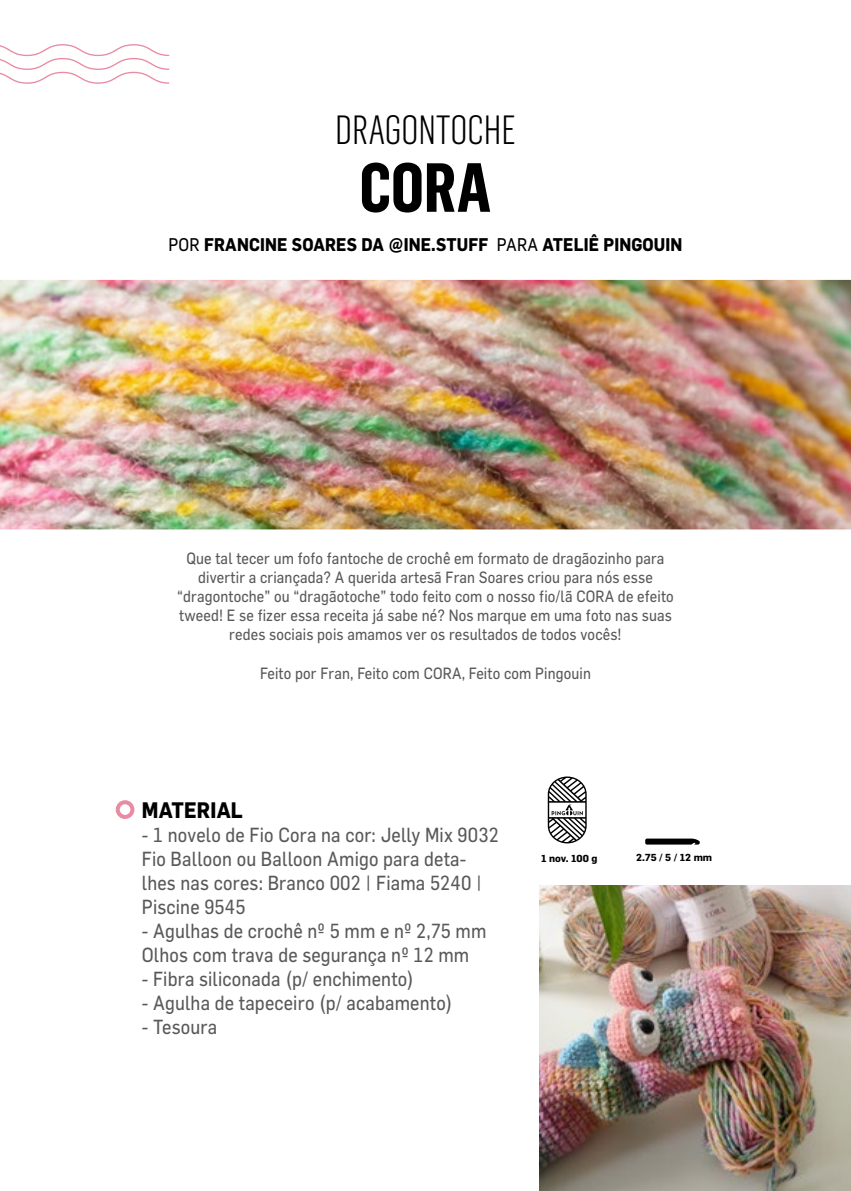
<style>
.page{position:relative;width:851px;height:1191px;background:#fff}
.page>*{position:absolute;margin:0;border:0;box-sizing:border-box;transform-origin:0 0}
.t1{font:700 68px "Flama Cond";color:#000}
.t2{font:300 40px "Flama Cond";color:#000}
.t3{font:700 22px "Flama";letter-spacing:.01em;color:#000;scale:.9 1}
.t4{font:20px/24px "Flama";letter-spacing:.01em;color:#58595b;scale:.9 1}
.t5{font:700 18px "Flama";letter-spacing:.01em;color:#000;scale:.9 1}
.t6{font:16px/19.2px "Flama";letter-spacing:.01em;color:#58595b;text-align:center;scale:.9 1}
.t7{font:700 10px "Flama";color:#000}
.s1{font-weight:400}
</style>
<div class="page">
<img style="left:0;top:280px;width:850px;height:249px">
<svg style="left:0;top:44px;width:169px;height:40px"></svg>
<div style="left:116px;top:800px;width:18px;height:19px;border:4px solid #e88ba3;border-radius:50%"></div>
<svg style="left:547px;top:776px;width:39px;height:67px"></svg>
<svg style="left:645px;top:838px;width:54px;height:6px"></svg>
<img style="left:539px;top:885px;width:311px;height:306px">
<h2 class="t2" style="left:335px;top:99px;width:182px">DRAGONTOCHE</h2>
<h1 class="t1" style="left:359px;top:137px;width:133px">CORA</h1>
<p class="t5" style="left:168px;top:234px;width:572px"><span class="s1">POR</span> FRANCINE SOARES DA @INE.STUFF <span class="s1">PARA</span> ATELIÊ PINGOUIN</p>
<p class="t6" style="left:177px;top:548px;width:553px">Que tal tecer um fofo fantoche de crochê em formato de dragãozinho para divertir a criançada? A querida artesã Fran Soares criou para nós esse “dragontoche” ou “dragãotoche” todo feito com o nosso fio/lã CORA de efeito tweed! E se fizer essa receita já sabe né? Nos marque em uma foto nas suas redes sociais pois amamos ver os resultados de todos vocês!</p>
<p class="t6" style="left:260px;top:663px;width:369px">Feito por Fran, Feito com CORA, Feito com Pingouin</p>
<h3 class="t3" style="left:142px;top:797px;width:114px">MATERIAL</h3>
<p class="t4" style="left:142px;top:822px;width:398px">- 1 novelo de Fio Cora na cor: Jelly Mix 9032<br>Fio Balloon ou Balloon Amigo para deta&shy;lhes nas cores: Branco 002 | Fiama 5240 | Piscine 9545</p>
<p class="t4" style="left:142px;top:918px;width:384px">- Agulhas de crochê nº 5 mm e nº 2,75 mm<br>Olhos com trava de segurança nº 12 mm</p>
<p class="t4" style="left:142px;top:966px;width:304px">- Fibra siliconada (p/ enchimento)</p>
<p class="t4" style="left:142px;top:990px;width:346px">- Agulha de tapeceiro (p/ acabamento)</p>
<p class="t4" style="left:142px;top:1014px;width:85px">- Tesoura</p>
<p class="t7" style="left:541px;top:852px;width:58px">1 nov. 100 g</p>
<p class="t7" style="left:636px;top:851px;width:78px">2.75 / 5 / 12 mm</p>
</div>
